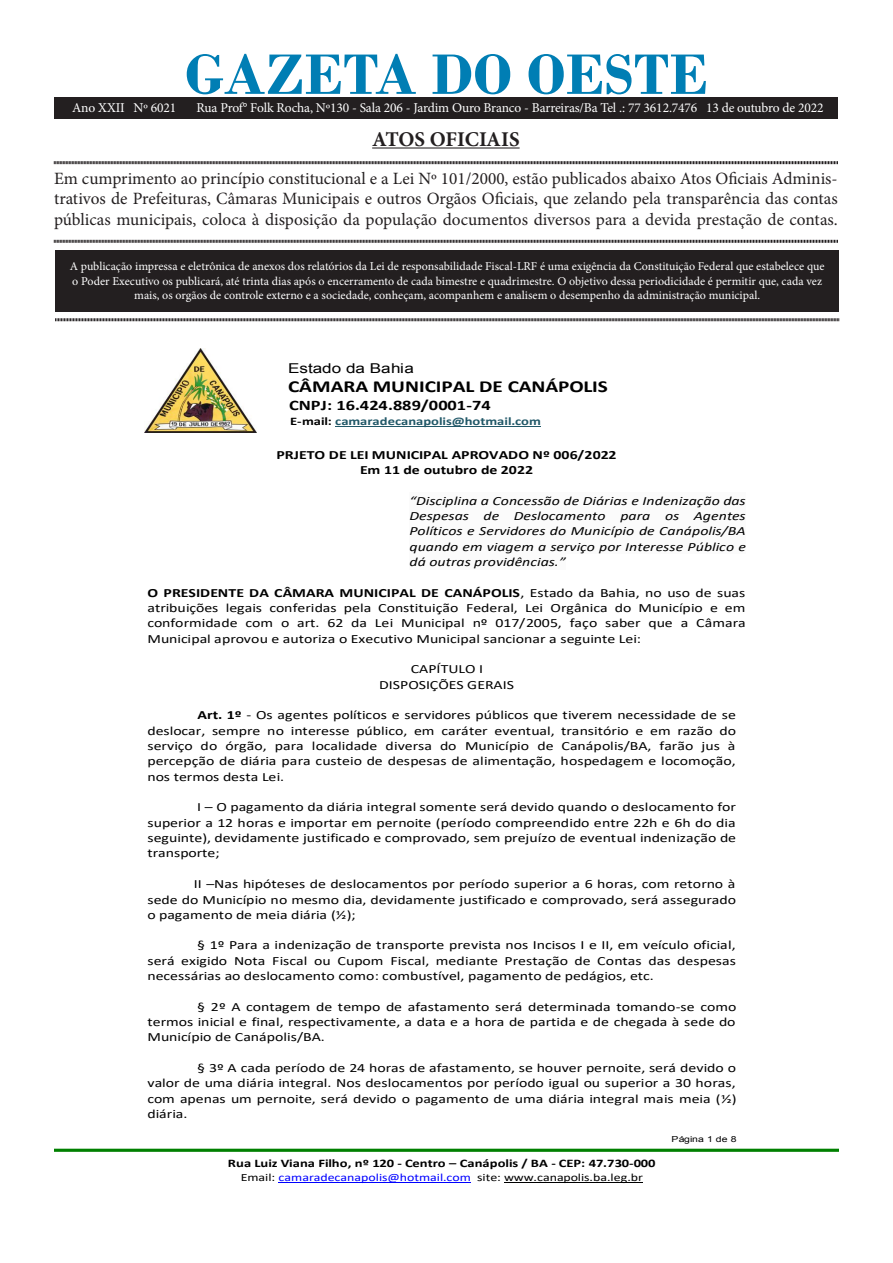
<style>
.page{position:relative;width:893px;height:1263px;background:#fff}
.page>*{position:absolute;margin:0;border:0;box-sizing:border-box;transform-origin:0 0}
.t1{font:700 60px "Bodoni";color:#007eb4}
.t2{font:700 21px "Minion Pro";letter-spacing:-.005em;color:#231f20}
.t3{font:17.25px/20.7px "Minion Pro";color:#231f20;text-align:justify}
.t4{font:700 16.8px "Calibri";letter-spacing:-.005em;color:#000;scale:1.26 1}
.t5{font:700 14.55px "Calibri";letter-spacing:.005em;color:#000;scale:1.26 1}
.t6{font:13.5px "Minion Pro";letter-spacing:-.01em;color:#fff}
.t7{font:13.5px "Arial";color:#000;scale:1.26 1}
.t8{font:12.6px/15.3px "Calibri";color:#000;text-align:justify;scale:1.26 1}
.t9{font:italic 12.6px/15.3px "Calibri";letter-spacing:.005em;color:#000;text-align:justify;scale:1.26 1}
.t10{font:700 12.6px/15.6px "Calibri";color:#000;text-align:center;scale:1.26 1}
.t11{font:12px/14.4px "Minion Pro";color:#fff;text-align:center}
.t12{font:700 11.55px "Calibri";letter-spacing:-.005em;color:#000;scale:1.26 1}
.t13{font:700 11.55px "Calibri";color:#215868;scale:1.26 1}
.t14{font:11.1px "Calibri";color:#000;scale:1.26 1}
.t15{font:8.25px "Arial";letter-spacing:.02em;color:#000;scale:1.26 1}
.s1{color:#000}
.s2{font-weight:700}
.s3{color:#00f}
</style>
<div class="page">
<div style="left:55px;top:250px;width:784px;height:61px;background:#231f20"></div>
<hr style="left:372px;top:147px;width:148px;height:2px;background:#231f20">
<svg style="left:54px;top:161px;width:784px;height:4px;background:#908e8e"></svg>
<svg style="left:54px;top:239px;width:784px;height:4px;background:#908e8e"></svg>
<svg style="left:55px;top:318px;width:784px;height:4px;background:#908e8e"></svg>
<div style="left:54px;top:98px;width:784px;height:20px;background:#231f20"></div>
<img style="left:144px;top:348px;width:112px;height:84px">
<hr style="left:335px;top:426px;width:206px;height:1px;background:#215868">
<hr style="left:279px;top:1182px;width:192px;height:1px;background:#00f">
<hr style="left:504px;top:1182px;width:139px;height:1px;background:#000">
<svg style="left:54px;top:1148px;width:785px;height:4px;background:#369b36"></svg>
<div style="left:409px;top:493px;width:337px;height:15px;background:#fbfbfb"></div>
<div style="left:409px;top:508px;width:337px;height:15px;background:#fbfbfb"></div>
<div style="left:409px;top:523px;width:337px;height:16px;background:#fbfbfb"></div>
<div style="left:409px;top:539px;width:337px;height:15px;background:#fbfbfb"></div>
<div style="left:409px;top:554px;width:157px;height:15px;background:#fbfbfb"></div>
<p class="t1" style="left:185px;top:39px;width:525px">GAZETA DO OESTE</p>
<p class="t2" style="left:372px;top:124px;width:149px">ATOS OFICIAIS</p>
<p class="t3" style="left:54px;top:168px;width:785px">Em cumprimento ao princípio constitucional e a Lei Nº 101/2000, estão publicados abaixo Atos Oficiais Adminis&shy;trativos de Prefeituras, Câmaras Municipais e outros Orgãos Oficiais, que zelando pela transparência das contas públicas municipais, coloca à disposição da população documentos diversos para a devida prestação de contas.</p>
<p class="t11" style="left:70px;top:259px;width:756px">A publicação impressa e eletrônica de anexos dos relatórios da Lei de responsabilidade Fiscal-LRF é uma exigência da Constituição Federal que estabelece que o Poder Executivo os publicará, até trinta dias após o encerramento de cada bimestre e quadrimestre. O objetivo dessa periodicidade é permitir que, cada vez mais, os orgãos de controle externo e a sociedade, conheçam, acompanhem e analisem o desempenho da administração municipal.</p>
<p class="t6" style="left:72px;top:98px;width:106px">Ano XXII Nº 6021</p>
<p class="t6" style="left:197px;top:98px;width:628px">Rua Prof° Folk Rocha, Nº130 - Sala 206 - Jardim Ouro Branco - Barreiras/Ba Tel .: 77 3612.7476 13 de outubro de 2022</p>
<p class="t7" style="left:288px;top:359px;width:101px">Estado da Bahia</p>
<p class="t4" style="left:288px;top:374px;width:255px">CÂMARA MUNICIPAL DE CANÁPOLIS</p>
<p class="t5" style="left:289px;top:395px;width:162px">CNPJ: 16.424.889/0001-74</p>
<p class="t13" style="left:290px;top:413px;width:200px"><span class="s1">E-mail:</span> camaradecanapolis@hotmail.com</p>
<p class="t10" style="left:276px;top:446px;width:272px">PRJETO DE LEI MUNICIPAL APROVADO Nº 006/2022<br>Em 11 de outubro de 2022</p>
<p class="t9" style="left:409px;top:492px;width:269px">“Disciplina a Concessão de Diárias e Indenização das Despesas de Deslocamento para os Agentes Políticos e Servidores do Município de Canápolis/BA quando em viagem a serviço por Interesse Público e dá outras providências.”</p>
<p class="t8" style="left:147px;top:585px;width:476px"><span class="s2">O PRESIDENTE DA CÂMARA MUNICIPAL DE CANÁPOLIS</span>, Estado da Bahia, no uso de suas atribuições legais conferidas pela Constituição Federal, Lei Orgânica do Município e em conformidade com o art. 62 da Lei Municipal nº 017/2005, faço saber que a Câmara Municipal aprovou e autoriza o Executivo Municipal sancionar a seguinte Lei:</p>
<p class="t8" style="left:379px;top:661px;width:109px;text-align:center">CAPÍTULO I<br>DISPOSIÇÕES GERAIS</p>
<p class="t8" style="left:147px;top:707px;width:469px;text-indent:50px"><span class="s2">Art. 1º</span> - Os agentes políticos e servidores públicos que tiverem necessidade de se deslocar, sempre no interesse público, em caráter eventual, transitório e em razão do serviço do órgão, para localidade diversa do Município de Canápolis/BA, farão jus à percepção de diária para custeio de despesas de alimentação, hospedagem e locomoção, nos termos desta Lei.</p>
<p class="t8" style="left:147px;top:799px;width:469px;text-indent:50px">I – O pagamento da diária integral somente será devido quando o deslocamento for superior a 12 horas e importar em pernoite (período compreendido entre 22h e 6h do dia seguinte), devidamente justificado e comprovado, sem prejuízo de eventual indenização de transporte;</p>
<p class="t8" style="left:147px;top:876px;width:469px;text-indent:46px">II –Nas hipóteses de deslocamentos por período superior a 6 horas, com retorno à sede do Município no mesmo dia, devidamente justificado e comprovado, será assegurado o pagamento de meia diária (½);</p>
<p class="t8" style="left:147px;top:937px;width:469px;text-indent:50px">§ 1º Para a indenização de transporte prevista nos Incisos I e II, em veículo oficial, será exigido Nota Fiscal ou Cupom Fiscal, mediante Prestação de Contas das despesas necessárias ao deslocamento como: combustível, pagamento de pedágios, etc.</p>
<p class="t8" style="left:147px;top:999px;width:469px;text-indent:50px">§ 2º A contagem de tempo de afastamento será determinada tomando-se como termos inicial e final, respectivamente, a data e a hora de partida e de chegada à sede do Município de Canápolis/BA.</p>
<p class="t8" style="left:147px;top:1060px;width:469px;text-indent:50px">§ 3º A cada período de 24 horas de afastamento, se houver pernoite, será devido o valor de uma diária integral. Nos deslocamentos por período igual ou superior a 30 horas, com apenas um pernoite, será devido o pagamento de uma diária integral mais meia (½) diária.</p>
<p class="t12" style="left:228px;top:1155px;width:341px">Rua Luiz Viana Filho, nº 120 - Centro – Canápolis / BA - CEP: 47.730-000</p>
<p class="t14" style="left:241px;top:1169px;width:321px">Email: <span class="s3">camaradecanapolis@hotmail.com</span> site: www.canapolis.ba.leg.br</p>
<p class="t15" style="left:671px;top:1134px;width:53px">Página 1 de 8</p>
</div>
